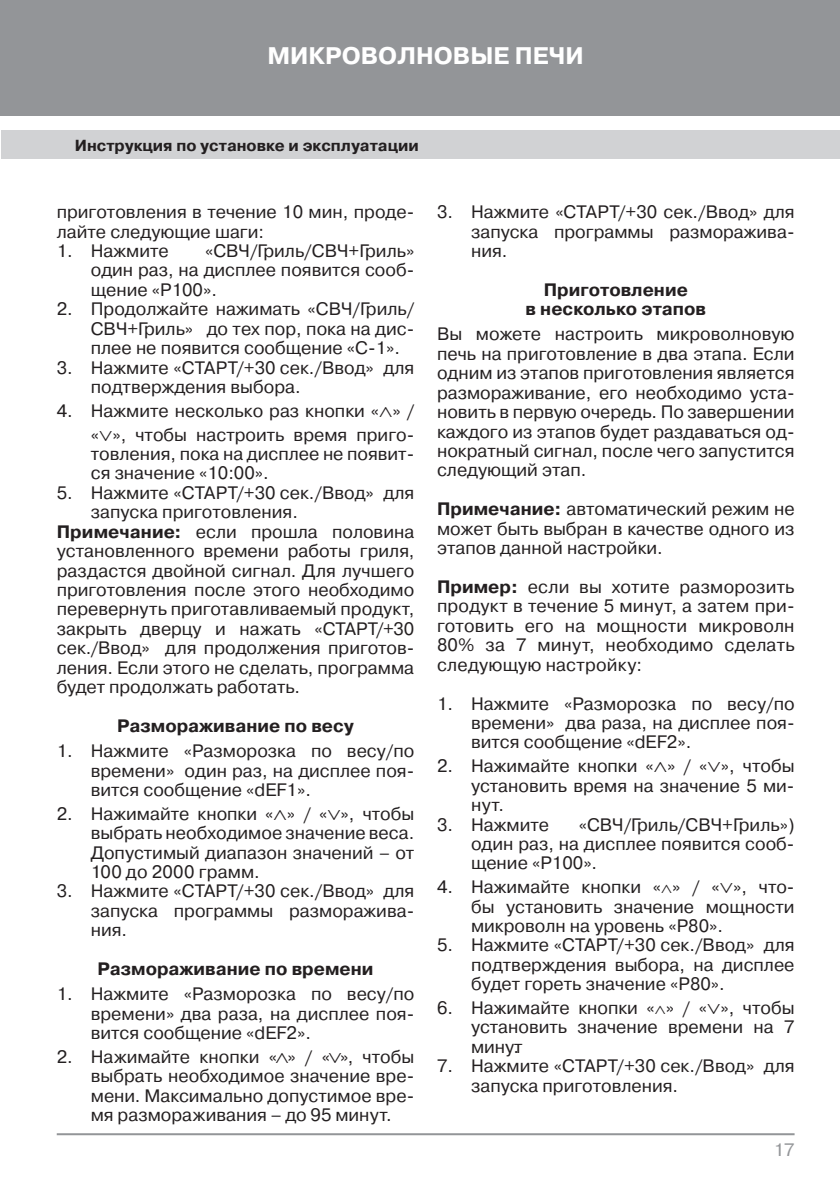
<style>
.page{position:relative;width:840px;height:1191px;background:#fff}
.page>*{position:absolute;margin:0;border:0;box-sizing:border-box;transform-origin:0 0}
.t1{font:700 24px "Pragmatica C";color:#fff}
.t2{font:18px/19.4px "Pragmatica C";color:#231f20;text-align:justify}
.t3{font:700 18px/19.4px "Pragmatica C";color:#231f20;text-align:center}
.t4{font:18px "Pragmatica C";color:#939598}
.t5{font:700 16px "Pragmatica C";color:#231f20}
.s1{font-weight:700}
</style>
<div class="page">
<div style="left:0;top:0;width:839px;height:116px;background:#939598"></div>
<div style="left:1px;top:130px;width:838px;height:29px;background:#d1d2d4"></div>
<hr style="left:57px;top:1133px;width:737px;height:2px;background:#939598">
<h1 class="t1" style="left:267px;top:42px;width:318px">МИКРОВОЛНОВЫЕ ПЕЧИ</h1>
<p class="t5" style="left:75px;top:136px;width:345px">Инструкция по установке и эксплуатации</p>
<p class="t2" style="left:57px;top:202px;width:359px">приготовления в течение 10 мин, проде&shy;лайте следующие шаги:</p>
<p class="t2" style="left:57px;top:241px;width:113px">1. Нажмите</p>
<p class="t2" style="left:91px;top:241px;width:325px;text-indent:114px">«СВЧ/Гриль/СВЧ+Гриль» один раз, на дисплее появится сооб&shy;щение «Р100».</p>
<p class="t2" style="left:91px;top:299px;width:325px;text-indent:-34px">2. Продолжайте нажимать «СВЧ/Гриль/ СВЧ+Гриль» до тех пор, пока на дис&shy;плее не появится сообщение «С-1».</p>
<p class="t2" style="left:91px;top:358px;width:325px;text-indent:-34px">3. Нажмите «СТАРТ/+30 сек./Ввод» для подтверждения выбора.</p>
<p class="t2" style="left:57px;top:399px;width:359px;line-height:23.8px;text-align:right">4. Нажмите несколько раз кнопки «∧» / «∨», чтобы настроить время приго-</p>
<p class="t2" style="left:91px;top:444px;width:325px">товления, пока на дисплее не появит&shy;ся значение «10:00».</p>
<p class="t2" style="left:57px;top:483px;width:359px">5. Нажмите «СТАРТ/+30 сек./Ввод» для</p>
<p class="t2" style="left:91px;top:502px;width:208px">запуска приготовления.</p>
<p class="t2" style="left:57px;top:522px;width:359px"><span class="s1">Примечание:</span> если прошла половина</p>
<p class="t2" style="left:57px;top:541px;width:359px">установленного времени работы гриля,</p>
<p class="t2" style="left:57px;top:561px;width:359px">раздастся двойной сигнал. Для лучшего</p>
<p class="t2" style="left:57px;top:580px;width:359px">приготовления после этого необходимо</p>
<p class="t2" style="left:57px;top:599px;width:359px">перевернуть приготавливаемый продукт,</p>
<p class="t2" style="left:57px;top:619px;width:359px">закрыть дверцу и нажать «СТАРТ/+30</p>
<p class="t2" style="left:57px;top:638px;width:359px">сек./Ввод» для продолжения приготов-</p>
<p class="t2" style="left:57px;top:658px;width:359px">ления. Если этого не сделать, программа</p>
<p class="t2" style="left:57px;top:677px;width:245px">будет продолжать работать.</p>
<p class="t3" style="left:117px;top:716px;width:238px">Размораживание по весу</p>
<p class="t2" style="left:91px;top:741px;width:325px;text-indent:-34px">1. Нажмите «Разморозка по весу/по времени» один раз, на дисплее поя&shy;вится сообщение «dEF1».</p>
<p class="t2" style="left:91px;top:804px;width:325px;text-indent:-34px">2. Нажимайте кнопки «∧» / «∨», чтобы выбрать необходимое значение веса.<br>Допустимый диапазон значений – от 100 до 2000 грамм.</p>
<p class="t2" style="left:91px;top:881px;width:325px;text-indent:-34px">3. Нажмите «СТАРТ/+30 сек./Ввод» для запуска программы разморажива&shy;ния.</p>
<p class="t3" style="left:97px;top:959px;width:277px">Размораживание по времени</p>
<p class="t2" style="left:91px;top:984px;width:325px;text-indent:-34px">1. Нажмите «Разморозка по весу/по времени» два раза, на дисплее поя&shy;вится сообщение «dEF2».</p>
<p class="t2" style="left:91px;top:1047px;width:325px;text-indent:-34px">2. Нажимайте кнопки «∧» / «∨», чтобы выбрать необходимое значение вре&shy;мени. Максимально допустимое вре&shy;мя размораживания – до 95 минут.</p>
<p class="t2" style="left:471px;top:202px;width:325px;text-indent:-34px">3. Нажмите «СТАРТ/+30 сек./Ввод» для запуска программы разморажива&shy;ния.</p>
<p class="t3" style="left:525px;top:280px;width:182px">Приготовление<br>в несколько этапов</p>
<p class="t2" style="left:437px;top:324px;width:359px">Вы можете настроить микроволновую печь на приготовление в два этапа. Если одним из этапов приготовления является размораживание, его необходимо уста&shy;новить в первую очередь. По завершении каждого из этапов будет раздаваться од&shy;нократный сигнал, после чего запустится следующий этап.</p>
<p class="t2" style="left:437px;top:499px;width:359px"><span class="s1">Примечание:</span> автоматический режим не может быть выбран в качестве одного из этапов данной настройки.</p>
<p class="t2" style="left:437px;top:577px;width:359px"><span class="s1">Пример:</span> если вы хотите разморозить продукт в течение 5 минут, а затем при&shy;готовить его на мощности микроволн 80% за 7 минут, необходимо сделать следующую настройку:</p>
<p class="t2" style="left:471px;top:693px;width:325px;text-indent:-34px">1. Нажмите «Разморозка по весу/по времени» два раза, на дисплее поя&shy;вится сообщение «dEF2».</p>
<p class="t2" style="left:471px;top:756px;width:325px;text-indent:-34px">2. Нажимайте кнопки «∧» / «∨», чтобы установить время на значение 5 ми&shy;нут.</p>
<p class="t2" style="left:437px;top:814px;width:113px">3. Нажмите</p>
<p class="t2" style="left:471px;top:814px;width:325px;text-indent:108px">«СВЧ/Гриль/СВЧ+Гриль») один раз, на дисплее появится сооб&shy;щение «Р100».</p>
<p class="t2" style="left:471px;top:877px;width:325px;text-indent:-34px">4. Нажимайте кнопки «∧» / «∨», что&shy;бы установить значение мощности микроволн на уровень «Р80».</p>
<p class="t2" style="left:471px;top:935px;width:325px;text-indent:-34px">5. Нажмите «СТАРТ/+30 сек./Ввод» для подтверждения выбора, на дисплее будет гореть значение «Р80».</p>
<p class="t2" style="left:471px;top:998px;width:325px;text-indent:-34px">6. Нажимайте кнопки «∧» / «∨», чтобы установить значение времени на 7 минут.</p>
<p class="t2" style="left:471px;top:1056px;width:325px;text-indent:-34px">7. Нажмите «СТАРТ/+30 сек./Ввод» для запуска приготовления.</p>
<p class="t4" style="left:773px;top:1139px;width:22px">17</p>
</div>
